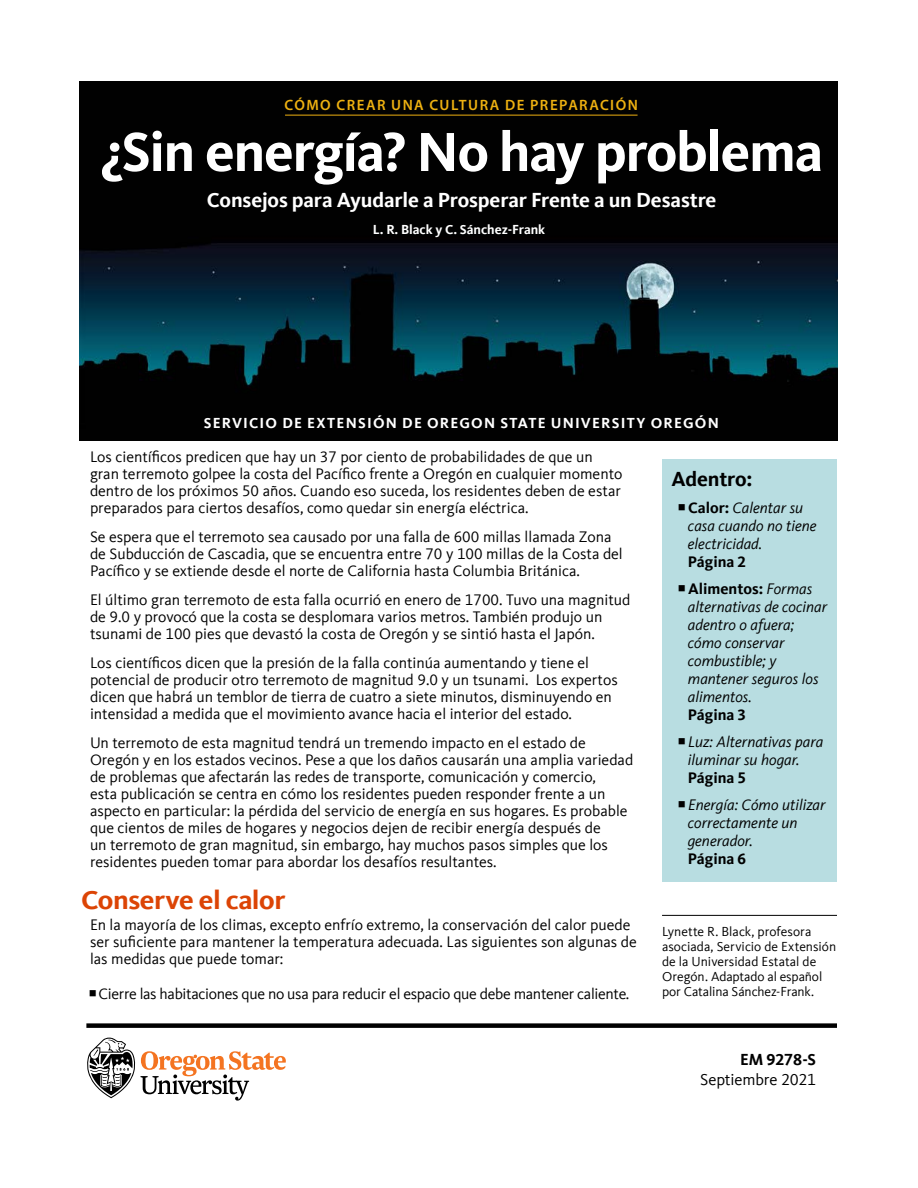
<style>
.page{position:relative;width:918px;height:1188px;background:#fff}
.page>*{position:absolute;margin:0;border:0;box-sizing:border-box;transform-origin:0 0}
.Title_EESC{font:700 57px "Kievit Offc";letter-spacing:-.025em;color:#fff}
.Subhead_18_orange{font:700 27px "Kievit Offc";letter-spacing:-.015em;color:#dc4405;scale:1.05 1}
.Subhead_14_white_cen{font:700 21px "Kievit Offc";letter-spacing:-.005em;color:#fff}
.Subhead_14{font:700 21px "Kievit Offc";letter-spacing:-.01em;color:#000}
.Pub_number{font:16.5px "Kievit Offc";letter-spacing:-.01em;color:#000}
.Pub_number-2{font:700 16.5px "Kievit Offc";letter-spacing:-.01em;color:#000}
.Body_Text{font:15.75px/17px "Kievit Offc";color:#000}
.t1{font:italic 15.75px/18px "Kievit Offc";color:#000}
.Body_Text-2{font:15.75px "Kievit Offc";letter-spacing:-.02em;color:#000}
.OSUES_header{font:700 15px "Kievit Offc";letter-spacing:.08em;color:#fff}
.OSUES_label{font:600 15px "Myriad Pro";letter-spacing:.1em;color:#eeb111}
.Author_affiliations{font:13.5px/15px "Kievit Offc";color:#000}
.Authors_white{font:700 13.5px "Kievit Offc";color:#fff}
.s1{font-weight:700;font-style:normal}
</style>
<div class="page">
<img style="left:80px;top:81px;width:757px;height:360px">
<svg style="left:87px;top:1037px;width:199px;height:64px"></svg>
<div style="left:86px;top:1023px;width:751px;height:5px;background:#000"></div>
<div style="left:662px;top:459px;width:175px;height:423px;background:#b8dde1"></div>
<hr style="left:662px;top:915px;width:175px;height:1px;background:#000">
<hr style="left:285px;top:115px;width:353px;height:1px;background:#eeb111">
<p class="OSUES_label" style="left:285px;top:96px;width:355px">CÓMO CREAR UNA CULTURA DE PREPARACIÓN</p>
<p class="Title_EESC" style="left:100px;top:119px;width:725px">¿Sin energía? No hay problema</p>
<h3 class="Subhead_14_white_cen" style="left:207px;top:188px;width:511px">Consejos para Ayudarle a Prosperar Frente a un Desastre</h3>
<p class="Authors_white" style="left:373px;top:222px;width:174px">L. R. Black y C. Sánchez-Frank</p>
<p class="OSUES_header" style="left:204px;top:415px;width:517px">SERVICIO DE EXTENSIÓN DE OREGON STATE UNIVERSITY OREGÓN</p>
<p class="Body_Text" style="left:90px;top:448px;width:534px">Los científicos predicen que hay un 37 por ciento de probabilidades de que un gran terremoto golpee la costa del Pacífico frente a Oregón en cualquier momento dentro de los próximos 50 años. Cuando eso suceda, los residentes deben de estar preparados para ciertos desafíos, como quedar sin energía eléctrica.</p>
<p class="Body_Text" style="left:90px;top:528px;width:534px">Se espera que el terremoto sea causado por una falla de 600 millas llamada Zona de Subducción de Cascadia, que se encuentra entre 70 y 100 millas de la Costa del<br>Pacífico y se extiende desde el norte de California hasta Columbia Británica.</p>
<p class="Body_Text" style="left:90px;top:591px;width:542px">El último gran terremoto de esta falla ocurrió en enero de 1700. Tuvo una magnitud de 9.0 y provocó que la costa se desplomara varios metros. También produjo un tsunami de 100 pies que devastó la costa de Oregón y se sintió hasta el Japón.</p>
<p class="Body_Text" style="left:90px;top:654px;width:529px">Los científicos dicen que la presión de la falla continúa aumentando y tiene el potencial de producir otro terremoto de magnitud 9.0 y un tsunami. Los expertos dicen que habrá un temblor de tierra de cuatro a siete minutos, disminuyendo en intensidad a medida que el movimiento avance hacia el interior del estado.</p>
<p class="Body_Text" style="left:90px;top:734px;width:545px">Un terremoto de esta magnitud tendrá un tremendo impacto en el estado de Oregón y en los estados vecinos. Pese a que los daños causarán una amplia variedad de problemas que afectarán las redes de transporte, comunicación y comercio,<br>esta publicación se centra en cómo los residentes pueden responder frente a un aspecto en particular: la pérdida del servicio de energía en sus hogares. Es probable que cientos de miles de hogares y negocios dejen de recibir energía después de<br>un terremoto de gran magnitud, sin embargo, hay muchos pasos simples que los residentes pueden tomar para abordar los desafíos resultantes.</p>
<p class="Subhead_18_orange" style="left:81px;top:884px;width:196px">Conserve el calor</p>
<p class="Body_Text" style="left:90px;top:917px;width:548px">En la mayoría de los climas, excepto enfrío extremo, la conservación del calor puede ser suficiente para mantener la temperatura adecuada. Las siguientes son algunas de las medidas que puede tomar:</p>
<p class="Body_Text-2" style="left:99px;top:985px;width:532px">Cierre las habitaciones que no usa para reducir el espacio que debe mantener caliente.</p>
<h3 class="Subhead_14" style="left:671px;top:467px;width:83px">Adentro:</h3>
<p class="t1" style="left:688px;top:499px;width:130px"><span class="s1">Calor:</span> Calentar su casa cuando no tiene electricidad.<br><span class="s1">Página 2</span></p>
<p class="t1" style="left:688px;top:580px;width:141px"><span class="s1">Alimentos:</span> Formas alternativas de cocinar adentro o afuera; cómo conservar combustible; y mantener seguros los alimentos.<br><span class="s1">Página 3</span></p>
<p class="t1" style="left:688px;top:733px;width:137px">Luz: Alternativas para iluminar su hogar.<br><span class="s1">Página 5</span></p>
<p class="t1" style="left:688px;top:796px;width:139px">Energía: Cómo utilizar correctamente un generador.<br><span class="s1">Página 6</span></p>
<p class="Author_affiliations" style="left:662px;top:924px;width:176px">Lynette R. Black, profesora asociada, Servicio de Extensión de la Universidad Estatal de<br>Oregón. Adaptado al español por Catalina Sánchez-Frank.</p>
<p class="Pub_number-2" style="left:740px;top:1050px;width:77px">EM 9278-S</p>
<p class="Pub_number" style="left:700px;top:1070px;width:118px">Septiembre 2021</p>
</div>
